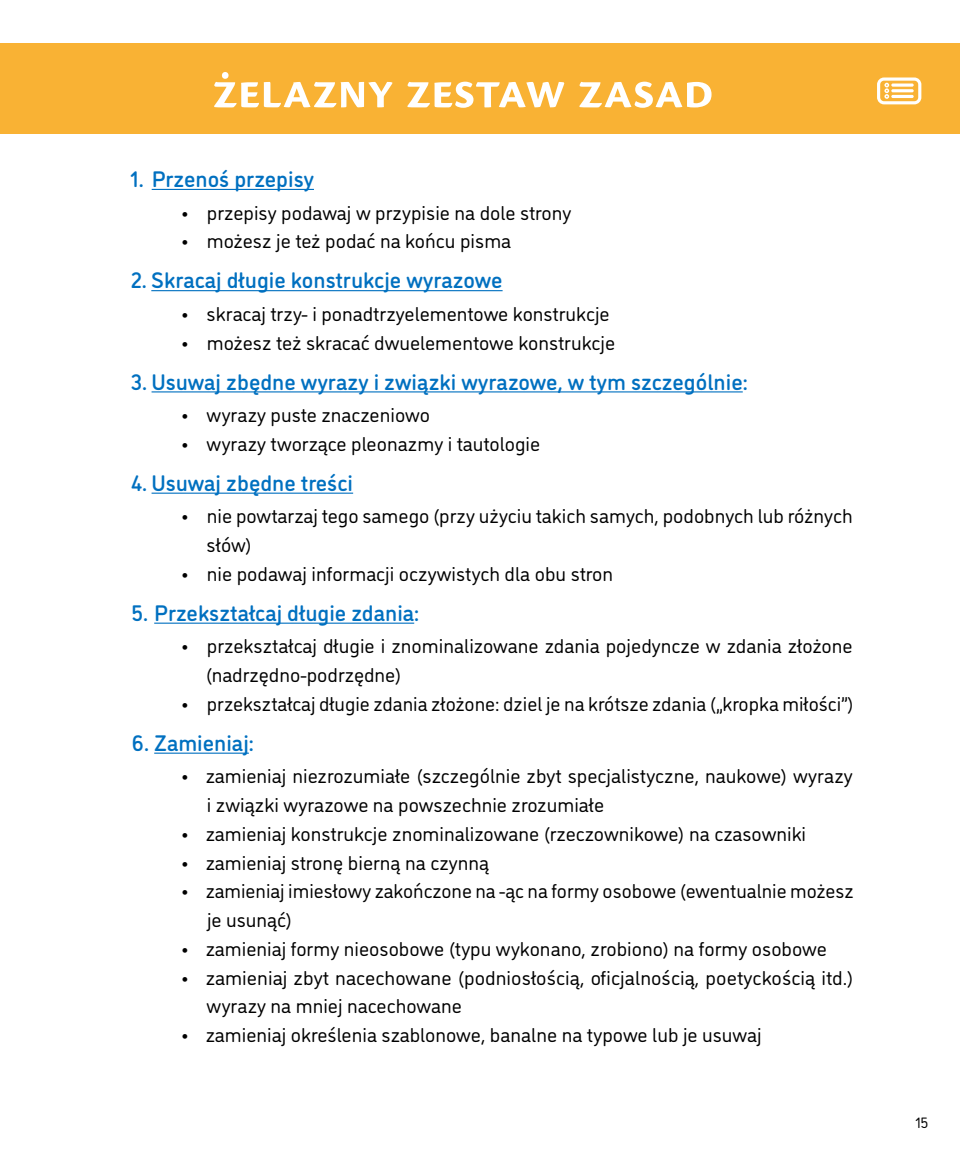
<style>
.page{position:relative;width:960px;height:1155px;background:#fff}
.page>*{position:absolute;margin:0;border:0;box-sizing:border-box;transform-origin:0 0}
.t1{font:52.5px "Cronos Pro Semibold Capt";letter-spacing:-.005em;color:#fff}
.t2{font:500 22.5px "DI Nosaur";color:#0070c0}
.t3{font:20px/28.8px "DI Nosaur";color:#000}
.t4{font:15px "DI Nosaur";color:#000}
</style>
<div class="page">
<div style="left:1px;top:43px;width:959px;height:91px;background:#f9b234"></div>
<hr style="left:152px;top:189px;width:162px;height:1px;background:#0070c0">
<hr style="left:151px;top:290px;width:352px;height:1px;background:#0070c0">
<hr style="left:152px;top:391px;width:591px;height:1px;background:#0070c0">
<hr style="left:152px;top:493px;width:201px;height:1px;background:#0070c0">
<hr style="left:154px;top:623px;width:260px;height:1px;background:#0070c0">
<hr style="left:154px;top:753px;width:95px;height:1px;background:#0070c0">
<svg style="left:877px;top:78px;width:44px;height:26px"></svg>
<h1 class="t1" style="left:212px;top:61px;width:503px">Żelazny zestaw zasad</h1>
<p class="t2" style="left:130px;top:163px;width:186px">1. Przenoś przepisy</p>
<p class="t3" style="left:181px;top:197px;width:392px">• przepisy podawaj w przypisie na dole strony</p>
<p class="t3" style="left:181px;top:226px;width:332px">• możesz je też podać na końcu pisma</p>
<p class="t2" style="left:131px;top:264px;width:373px">2. Skracaj długie konstrukcje wyrazowe</p>
<p class="t3" style="left:181px;top:298px;width:431px">• skracaj trzy- i ponadtrzyelementowe konstrukcje</p>
<p class="t3" style="left:181px;top:327px;width:436px">• możesz też skracać dwuelementowe konstrukcje</p>
<p class="t2" style="left:131px;top:366px;width:618px">3. Usuwaj zbędne wyrazy i związki wyrazowe, w tym szczególnie:</p>
<p class="t3" style="left:181px;top:400px;width:251px">• wyrazy puste znaczeniowo</p>
<p class="t3" style="left:181px;top:428px;width:361px">• wyrazy tworzące pleonazmy i tautologie</p>
<p class="t2" style="left:131px;top:467px;width:223px">4. Usuwaj zbędne treści</p>
<p class="t3" style="left:207px;top:501px;width:648px;text-indent:-26px">• nie powtarzaj tego samego (przy użyciu takich samych, podobnych lub różnych słów)</p>
<p class="t3" style="left:181px;top:558px;width:434px">• nie podawaj informacji oczywistych dla obu stron</p>
<p class="t2" style="left:132px;top:597px;width:289px">5. Przekształcaj długie zdania:</p>
<p class="t3" style="left:206px;top:631px;width:649px;text-indent:-25px">• przekształcaj długie i znominalizowane zdania pojedyncze w zdania złożone (nadrzędno-podrzędne)</p>
<p class="t3" style="left:181px;top:688px;width:675px">• przekształcaj długie zdania złożone: dziel je na krótsze zdania („kropka miłości”)</p>
<p class="t2" style="left:132px;top:727px;width:123px">6. Zamieniaj:</p>
<p class="t3" style="left:207px;top:761px;width:647px;text-indent:-26px">• zamieniaj niezrozumiałe (szczególnie zbyt specjalistyczne, naukowe) wyrazy i związki wyrazowe na powszechnie zrozumiałe</p>
<p class="t3" style="left:181px;top:818px;width:627px">• zamieniaj konstrukcje znominalizowane (rzeczownikowe) na czasowniki</p>
<p class="t3" style="left:181px;top:847px;width:310px">• zamieniaj stronę bierną na czynną</p>
<p class="t3" style="left:207px;top:876px;width:648px;text-indent:-26px">• zamieniaj imiesłowy zakończone na -ąc na formy osobowe (ewentualnie możesz je usunąć)</p>
<p class="t3" style="left:181px;top:933px;width:648px">• zamieniaj formy nieosobowe (typu wykonano, zrobiono) na formy osobowe</p>
<p class="t3" style="left:207px;top:962px;width:648px;text-indent:-26px">• zamieniaj zbyt nacechowane (podniosłością, oficjalnością, poetyckością itd.) wyrazy na mniej nacechowane</p>
<p class="t3" style="left:181px;top:1020px;width:583px">• zamieniaj określenia szablonowe, banalne na typowe lub je usuwaj</p>
<p class="t4" style="left:915px;top:1112px;width:15px">15</p>
</div>
